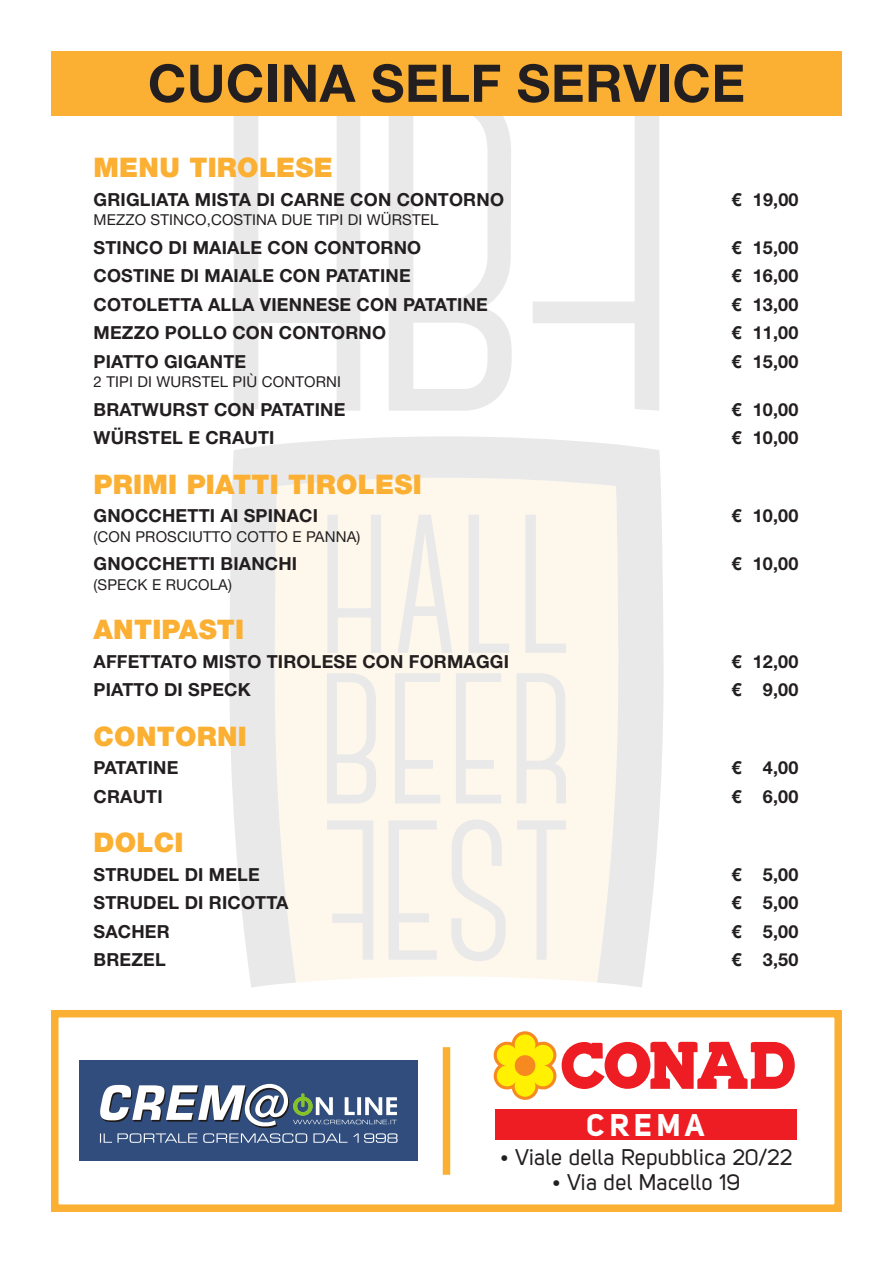
<style>
.page{position:relative;width:893px;height:1263px;background:#fff}
.page>*{position:absolute;margin:0;border:0;box-sizing:border-box;transform-origin:0 0}
.t1{font:700 51.9px "Helvetica Neue LT Std";letter-spacing:.01em;color:#231f20}
.t2{font:30.9px "Uni Sans Bold";letter-spacing:.16em;color:#fff}
.t3{font:900 27px "Helvetica Neue LT Std";letter-spacing:.01em;color:#fbb033}
.t4{font:22.5px "Uni Sans Regular";letter-spacing:.01em;color:#231f20}
.t5{font:700 18px "Helvetica Neue LT Std";letter-spacing:.01em;color:#231f20}
.t6{font:700 18px "Helvetica Neue LT Std";letter-spacing:-.065em;color:#231f20}
.t7{font:15px "Helvetica Neue LT Std";letter-spacing:.01em;color:#231f20}
.s1{font-family:"DIN Next LT Pro"}
</style>
<div class="page">
<svg style="left:234px;top:116px;width:126px;height:295px"></svg>
<svg style="left:533px;top:116px;width:126px;height:295px"></svg>
<svg style="left:229px;top:436px;width:435px;height:551px;background:#f5f2eb"></svg>
<svg style="left:327px;top:673px;width:49px;height:130px;background:#f3f0e9"></svg>
<svg style="left:395px;top:673px;width:45px;height:130px;background:#f6f1ea"></svg>
<svg style="left:456px;top:673px;width:45px;height:130px;background:#f6f1ea"></svg>
<svg style="left:516px;top:673px;width:50px;height:130px;background:#f4f0ea"></svg>
<svg style="left:327px;top:820px;width:46px;height:140px;background:#f7f2ea"></svg>
<svg style="left:388px;top:820px;width:49px;height:140px;background:#f6f1ea"></svg>
<svg style="left:451px;top:819px;width:55px;height:142px;background:#f6f1ea"></svg>
<svg style="left:517px;top:820px;width:49px;height:140px;background:#f8f3ea"></svg>
<svg style="left:469px;top:515px;width:40px;height:138px;background:#f7f2ea"></svg>
<svg style="left:525px;top:515px;width:41px;height:138px;background:#f7f2ea"></svg>
<svg style="left:327px;top:515px;width:54px;height:138px;background:#f5f1ea"></svg>
<svg style="left:398px;top:515px;width:54px;height:138px;background:#f5f1ea"></svg>
<svg style="left:389px;top:116px;width:123px;height:295px"></svg>
<div style="left:51px;top:1010px;width:791px;height:202px;background:#fff;border:8px solid #fbb033"></div>
<div style="left:443px;top:1047px;width:7px;height:128px;background:#fbb033"></div>
<div style="left:51px;top:51px;width:791px;height:65px;background:#fbb033"></div>
<div style="left:79px;top:1061px;width:339px;height:100px;background:#304d7d"></div>
<svg style="left:100px;top:1084px;width:298px;height:59px"></svg>
<svg style="left:562px;top:1042px;width:233px;height:47px"></svg>
<svg style="left:494px;top:1031px;width:62px;height:69px"></svg>
<div style="left:495px;top:1109px;width:301px;height:30px;background:#ee1d23"></div>
<p class="t1" style="left:148px;top:51px;width:599px">CUCINA SELF SERVICE</p>
<p class="t3" style="left:94px;top:152px;width:241px">MENU TIROLESE</p>
<p class="t5" style="left:94px;top:188px;width:412px">GRIGLIATA MISTA DI CARNE CON CONTORNO</p>
<p class="t5" style="left:731px;top:188px;width:69px">€ 19,00</p>
<p class="t7" style="left:94px;top:211px;width:347px">MEZZO STINCO,COSTINA DUE TIPI DI WÜRSTEL</p>
<p class="t5" style="left:94px;top:236px;width:329px">STINCO DI MAIALE CON CONTORNO</p>
<p class="t5" style="left:731px;top:236px;width:69px">€ 15,00</p>
<p class="t5" style="left:94px;top:265px;width:319px">COSTINE DI MAIALE CON PATATINE</p>
<p class="t5" style="left:731px;top:265px;width:69px">€ 16,00</p>
<p class="t5" style="left:94px;top:293px;width:396px">COTOLETTA ALLA VIENNESE CON PATATINE</p>
<p class="t5" style="left:731px;top:293px;width:69px">€ 13,00</p>
<p class="t5" style="left:94px;top:322px;width:294px">MEZZO POLLO CON CONTORNO</p>
<p class="t5" style="left:731px;top:322px;width:69px">€ 11,00</p>
<p class="t5" style="left:94px;top:350px;width:154px">PIATTO GIGANTE</p>
<p class="t5" style="left:731px;top:350px;width:69px">€ 15,00</p>
<p class="t7" style="left:94px;top:373px;width:249px">2 TIPI DI WURSTEL PIÙ CONTORNI</p>
<p class="t5" style="left:94px;top:398px;width:253px">BRATWURST CON PATATINE</p>
<p class="t5" style="left:731px;top:398px;width:69px">€ 10,00</p>
<p class="t5" style="left:94px;top:427px;width:183px">WÜRSTEL E CRAUTI</p>
<p class="t5" style="left:731px;top:427px;width:69px">€ 10,00</p>
<p class="t3" style="left:94px;top:468px;width:330px">PRIMI PIATTI TIROLESI</p>
<p class="t5" style="left:94px;top:505px;width:226px">GNOCCHETTI AI SPINACI</p>
<p class="t5" style="left:731px;top:505px;width:69px">€ 10,00</p>
<p class="t7" style="left:94px;top:528px;width:268px">(CON PROSCIUTTO COTTO E PANNA)</p>
<p class="t5" style="left:94px;top:553px;width:205px">GNOCCHETTI BIANCHI</p>
<p class="t5" style="left:731px;top:553px;width:69px">€ 10,00</p>
<p class="t7" style="left:94px;top:576px;width:140px">(SPECK E RUCOLA)</p>
<p class="t3" style="left:94px;top:614px;width:152px">ANTIPASTI</p>
<p class="t5" style="left:94px;top:650px;width:417px">AFFETTATO MISTO TIROLESE CON FORMAGGI</p>
<p class="t5" style="left:731px;top:650px;width:69px">€ 12,00</p>
<p class="t5" style="left:94px;top:679px;width:159px">PIATTO DI SPECK</p>
<p class="t5" style="left:731px;top:679px;width:69px">€ 9,00</p>
<p class="t3" style="left:94px;top:720px;width:155px">CONTORNI</p>
<p class="t6" style="left:94px;top:757px;width:86px">PATATINE</p>
<p class="t5" style="left:731px;top:757px;width:69px">€ 4,00</p>
<p class="t5" style="left:94px;top:785px;width:71px">CRAUTI</p>
<p class="t5" style="left:731px;top:785px;width:69px">€ 6,00</p>
<p class="t3" style="left:94px;top:827px;width:92px">DOLCI</p>
<p class="t5" style="left:94px;top:863px;width:168px">STRUDEL DI MELE</p>
<p class="t5" style="left:731px;top:863px;width:69px">€ 5,00</p>
<p class="t5" style="left:94px;top:892px;width:197px">STRUDEL DI RICOTTA</p>
<p class="t5" style="left:731px;top:892px;width:69px">€ 5,00</p>
<p class="t5" style="left:94px;top:920px;width:78px">SACHER</p>
<p class="t5" style="left:731px;top:920px;width:69px">€ 5,00</p>
<p class="t5" style="left:94px;top:949px;width:74px">BREZEL</p>
<p class="t5" style="left:731px;top:949px;width:69px">€ 3,50</p>
<p class="t2" style="left:587px;top:1106px;width:119px">CREMA</p>
<p class="t4" style="left:499px;top:1144px;width:295px"><span class="s1">•</span> Viale della Repubblica 20/22</p>
<p class="t4" style="left:551px;top:1168px;width:191px"><span class="s1">•</span> Via del Macello 19</p>
</div>
